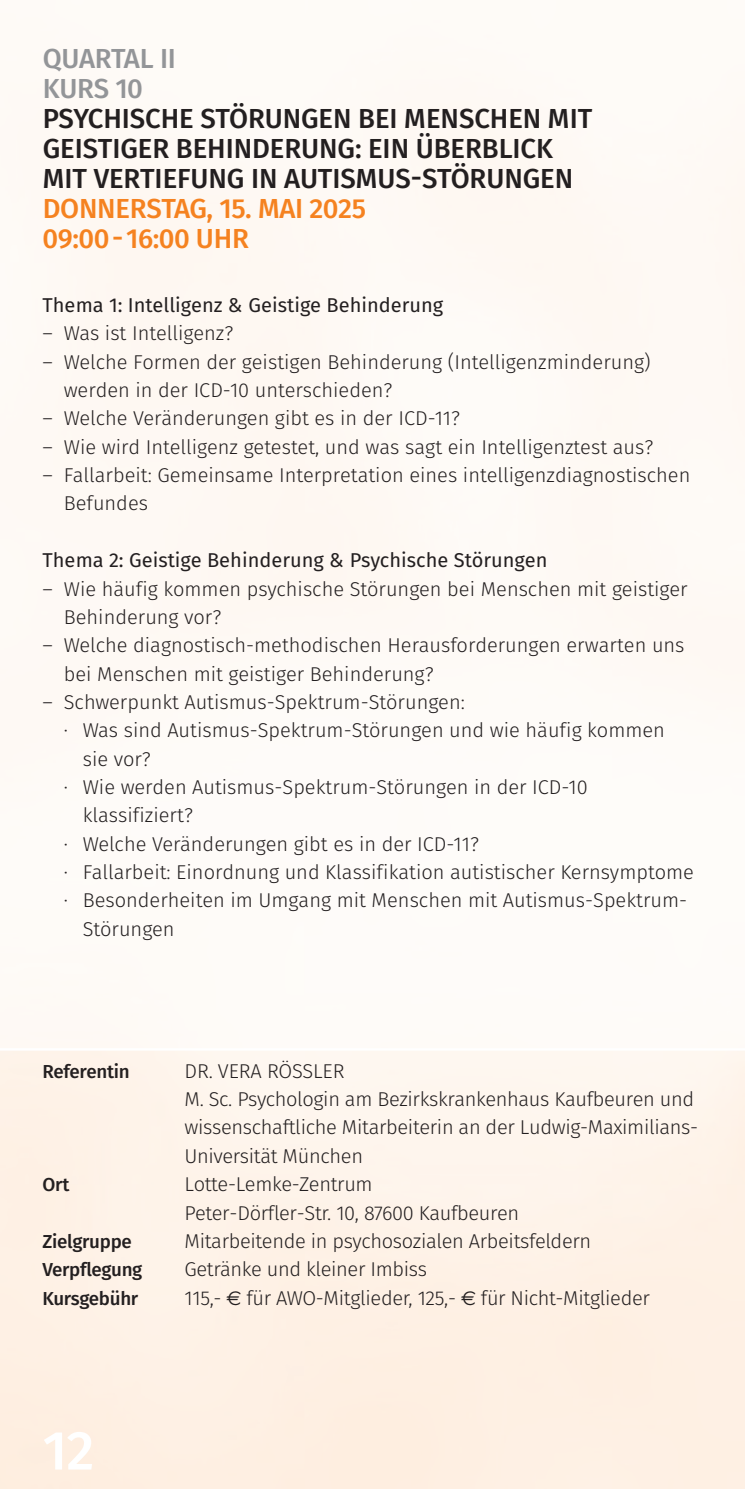
<style>
.page{position:relative;width:745px;height:1489px;background:#fff}
.page>*{position:absolute;margin:0;border:0;box-sizing:border-box;transform-origin:0 0}
.t1{font:500 55px "Fira Sans";color:#fff}
.t2{font:500 27.5px/30px "Fira Sans";letter-spacing:-.005em;color:#231f20}
.t3{font:500 27.5px "Fira Sans";letter-spacing:-.015em;color:#f58220}
.t4{font:500 27.5px "Fira Sans";letter-spacing:-.01em;color:#939598}
.t5{font:300 20px/28.2px "Fira Sans";color:#231f20}
.t6{font:20px "Fira Sans";color:#231f20}
.t7{font:500 18.75px "Fira Sans";letter-spacing:-.015em;color:#231f20}
.s1{font-family:"Euro Sans";font-weight:400}
</style>
<div class="page">
<p class="t4" style="left:43px;top:47px;width:135px">QUARTAL II</p>
<p class="t4" style="left:43px;top:78px;width:102px">KURS 10</p>
<p class="t2" style="left:43px;top:106px;width:551px">PSYCHISCHE STÖRUNGEN BEI MENSCHEN MIT<br>GEISTIGER BEHINDERUNG: EIN ÜBERBLICK<br>MIT VERTIEFUNG IN AUTISMUS-STÖRUNGEN</p>
<p class="t3" style="left:43px;top:197px;width:324px">DONNERSTAG, 15. MAI 2025</p>
<p class="t3" style="left:43px;top:228px;width:208px">09:00-16:00 UHR</p>
<p class="t6" style="left:43px;top:295px;width:402px">Thema 1: Intelligenz &amp; Geistige Behinderung</p>
<p class="t5" style="left:43px;top:321px;width:192px">– Was ist Intelligenz?</p>
<p class="t5" style="left:43px;top:349px;width:609px">– Welche Formen der geistigen Behinderung (Intelligenzminderung)</p>
<p class="t5" style="left:64px;top:377px;width:330px">werden in der ICD-10 unterschieden?</p>
<p class="t5" style="left:43px;top:406px;width:419px">– Welche Veränderungen gibt es in der ICD-11?</p>
<p class="t5" style="left:43px;top:434px;width:612px">– Wie wird Intelligenz getestet, und was sagt ein Intelligenztest aus?</p>
<p class="t5" style="left:43px;top:462px;width:649px">– Fallarbeit: Gemeinsame Interpretation eines intelligenzdiagnostischen</p>
<p class="t5" style="left:64px;top:491px;width:86px">Befundes</p>
<p class="t6" style="left:43px;top:550px;width:506px">Thema 2: Geistige Behinderung &amp; Psychische Störungen</p>
<p class="t5" style="left:43px;top:576px;width:646px">– Wie häufig kommen psychische Störungen bei Menschen mit geistiger</p>
<p class="t5" style="left:64px;top:604px;width:159px">Behinderung vor?</p>
<p class="t5" style="left:43px;top:632px;width:643px">– Welche diagnostisch-methodischen Herausforderungen erwarten uns</p>
<p class="t5" style="left:64px;top:661px;width:371px">bei Menschen mit geistiger Behinderung?</p>
<p class="t5" style="left:43px;top:689px;width:423px">– Schwerpunkt Autismus-Spektrum-Störungen:</p>
<p class="t5" style="left:64px;top:717px;width:602px">· Was sind Autismus-Spektrum-Störungen und wie häufig kommen</p>
<p class="t5" style="left:83px;top:746px;width:70px">sie vor?</p>
<p class="t5" style="left:64px;top:774px;width:525px">· Wie werden Autismus-Spektrum-Störungen in der ICD-10</p>
<p class="t5" style="left:83px;top:802px;width:112px">klassifiziert?</p>
<p class="t5" style="left:64px;top:831px;width:416px">· Welche Veränderungen gibt es in der ICD-11?</p>
<p class="t5" style="left:64px;top:859px;width:631px">· Fallarbeit: Einordnung und Klassifikation autistischer Kernsymptome</p>
<p class="t5" style="left:64px;top:887px;width:624px">· Besonderheiten im Umgang mit Menschen mit Autismus-Spektrum-</p>
<p class="t5" style="left:83px;top:916px;width:93px">Störungen</p>
<p class="t7" style="left:43px;top:1063px;width:89px">Referentin</p>
<p class="t7" style="left:43px;top:1176px;width:29px">Ort</p>
<p class="t7" style="left:43px;top:1233px;width:91px">Zielgruppe</p>
<p class="t7" style="left:43px;top:1261px;width:101px">Verpflegung</p>
<p class="t7" style="left:43px;top:1290px;width:97px">Kursgebühr</p>
<p class="t5" style="left:184px;top:1058px;width:161px">DR. VERA RÖSSLER</p>
<p class="t5" style="left:184px;top:1086px;width:515px">M. Sc. Psychologin am Bezirkskrankenhaus Kaufbeuren und wissenschaftliche Mitarbeiterin an der Ludwig-Maximilians-<br>Universität München</p>
<p class="t5" style="left:184px;top:1171px;width:190px">Lotte-Lemke-Zentrum</p>
<p class="t5" style="left:184px;top:1199px;width:336px">Peter-Dörfler-Str. 10, 87600 Kaufbeuren</p>
<p class="t5" style="left:184px;top:1228px;width:408px">Mitarbeitende in psychosozialen Arbeitsfeldern</p>
<p class="t5" style="left:184px;top:1256px;width:244px">Getränke und kleiner Imbiss</p>
<p class="t5" style="left:184px;top:1284px;width:466px">115,- <span class="s1">€</span> für AWO-Mitglieder, 125,- <span class="s1">€</span> für Nicht-Mitglieder</p>
<p class="t1" style="left:43px;top:1427px;width:53px">12</p>
</div>
